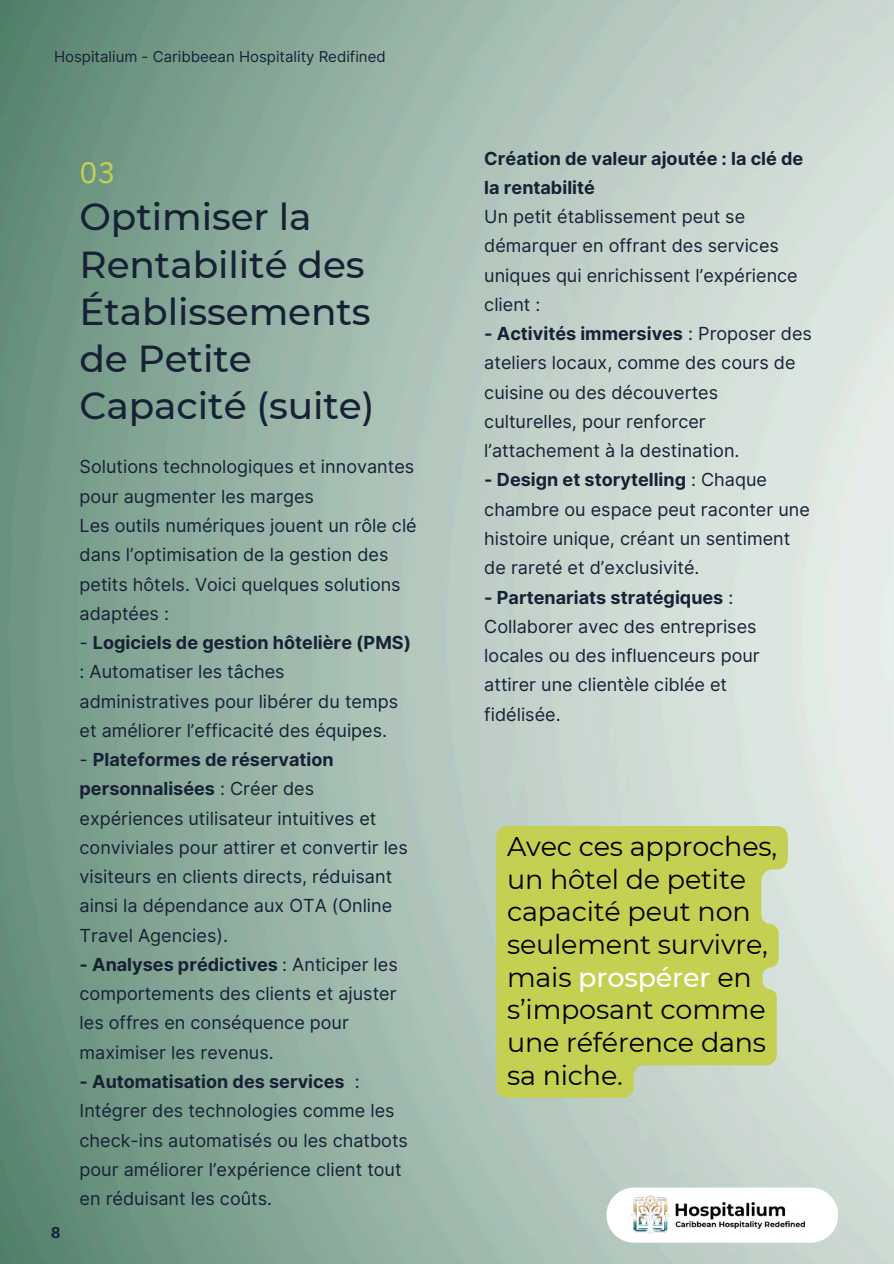
<style>
.page{position:relative;width:894px;height:1264px;background:#fff}
.page>*{position:absolute;margin:0;border:0;box-sizing:border-box;transform-origin:0 0}
.t1{font:500 37.5px/47.2px "Montserrat";letter-spacing:-.005em;color:#172135}
.t2{font:30px "IBM Plex Sans";color:#c3d052}
.t3{font:27px/32.7px "Montserrat";letter-spacing:-.005em;color:#000}
.t4{font:18px/29.2px "Inter";color:#172135}
.t5{font:700 18px/29.2px "Inter";color:#172135}
.t6{font:15px "Inter";color:#172135}
.t7{font:700 15px "Inter";color:#172135}
.s1{font-weight:700}
.s2{font-weight:500;color:#fff}
</style>
<div class="page">
<img style="left:0;top:0;width:893px;height:1263px">
<div style="left:606px;top:1187px;width:231px;height:55px;background:#fff;border-radius:28px"></div>
<img style="left:631px;top:1195px;width:173px;height:38px">
<svg style="left:496px;top:826px;width:291px;height:271px;background:#c4d15f"></svg>
<p class="t6" style="left:54px;top:48px;width:333px">Hospitalium - Caribbeean Hospitality Redifined</p>
<h2 class="t2" style="left:79px;top:152px;width:38px">03</h2>
<h1 class="t1" style="left:79px;top:193px;width:296px">Optimiser la<br>Rentabilité des<br>Établissements de Petite<br>Capacité (suite)</h1>
<p class="t7" style="left:51px;top:1223px;width:11px">8</p>
<p class="t4" style="left:80px;top:452px;width:338px">Solutions technologiques et innovantes pour augmenter les marges<br>Les outils numériques jouent un rôle clé dans l’optimisation de la gestion des petits hôtels. Voici quelques solutions adaptées :</p>
<p class="t4" style="left:80px;top:628px;width:333px">- <span class="s1">Logiciels de gestion hôtelière (PMS) </span>: Automatiser les tâches administratives pour libérer du temps et améliorer l’efficacité des équipes.</p>
<p class="t4" style="left:80px;top:745px;width:330px">- <span class="s1">Plateformes de réservation personnalisées</span> : Créer des expériences utilisateur intuitives et conviviales pour attirer et convertir les visiteurs en clients directs, réduisant ainsi la dépendance aux OTA (Online Travel Agencies).</p>
<p class="t4" style="left:80px;top:949px;width:319px"><span class="s1">- Analyses prédictives</span> : Anticiper les comportements des clients et ajuster les offres en conséquence pour maximiser les revenus.</p>
<p class="t4" style="left:80px;top:1066px;width:330px"><span class="s1">- Automatisation des services</span> :<br>Intégrer des technologies comme les check-ins automatisés ou les chatbots pour améliorer l’expérience client tout en réduisant les coûts.</p>
<p class="t5" style="left:484px;top:143px;width:320px">Création de valeur ajoutée : la clé de la rentabilité</p>
<p class="t4" style="left:484px;top:202px;width:315px">Un petit établissement peut se démarquer en offrant des services uniques qui enrichissent l’expérience client :</p>
<p class="t4" style="left:484px;top:319px;width:329px"><span class="s1">- Activités immersives</span> : Proposer des ateliers locaux, comme des cours de cuisine ou des découvertes culturelles, pour renforcer l’attachement à la destination.</p>
<p class="t4" style="left:484px;top:465px;width:327px"><span class="s1">- Design et storytelling</span> : Chaque chambre ou espace peut raconter une histoire unique, créant un sentiment de rareté et d’exclusivité.</p>
<p class="t4" style="left:484px;top:582px;width:277px"><span class="s1">- Partenariats stratégiques</span> :<br>Collaborer avec des entreprises locales ou des influenceurs pour attirer une clientèle ciblée et fidélisée.</p>
<h3 class="t3" style="left:507px;top:830px;width:271px">Avec ces approches, un hôtel de petite capacité peut non seulement survivre, mais <span class="s2">prospérer</span> en s’imposant comme une référence dans sa niche.</h3>
</div>
